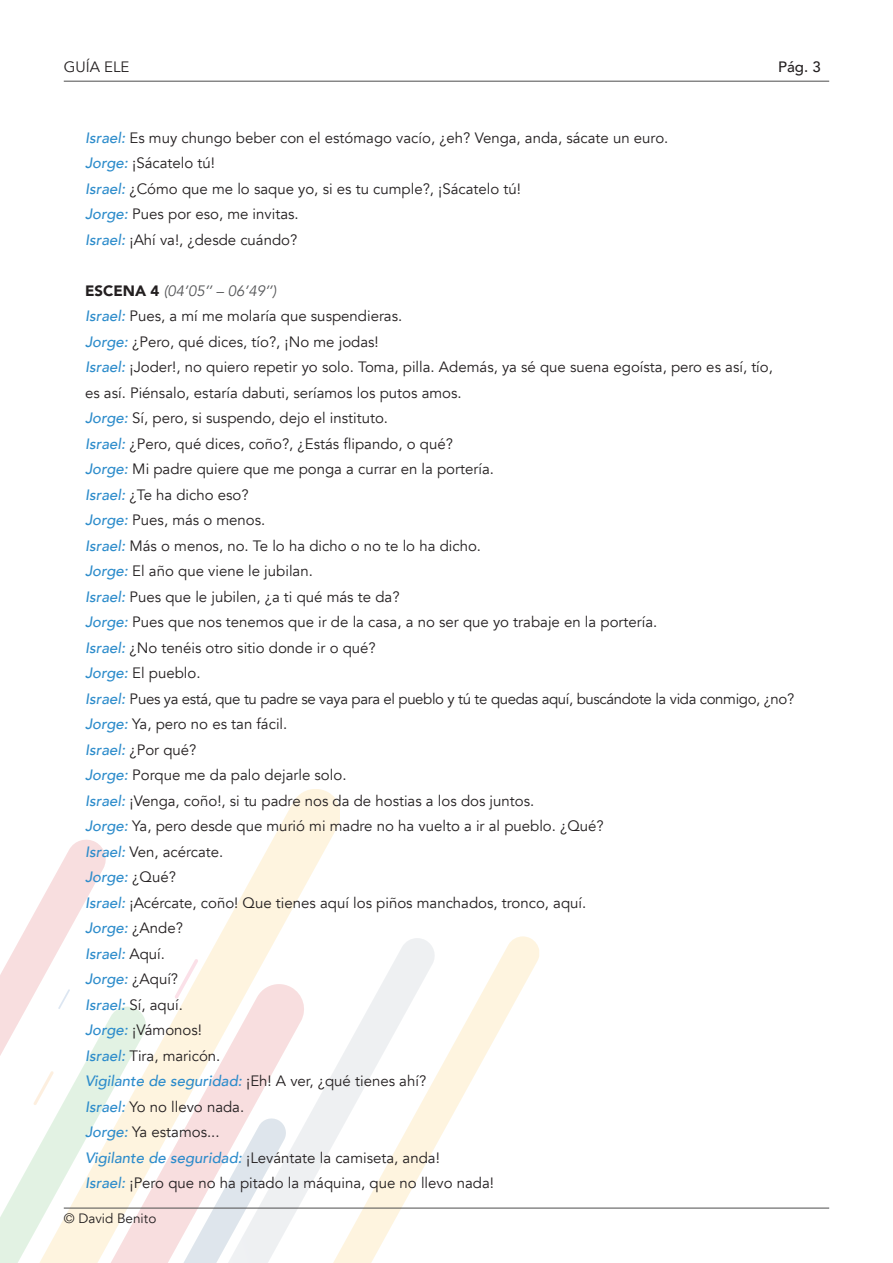
<style>
.page{position:relative;width:893px;height:1263px;background:#fff}
.page>*{position:absolute;margin:0;border:0;box-sizing:border-box;transform-origin:0 0}
.t1{font:15px/25.5px "Avenir";color:#231f20}
.t2{font:15px "Avenir";letter-spacing:-.025em;color:#231f20}
.t3{font:italic 500 15px "Avenir";color:#2d8ccb}
.t4{font:italic 15px "Avenir";color:#57585a}
.t5{font:500 15px "Avenir";color:#231f20}
.t6{font:13.5px "Avenir";color:#231f20}
.s1{font-weight:500;font-style:italic;color:#2d8ccb}
.s2{font-weight:900;font-style:normal;color:#231f20}
.s3{font-weight:400;font-style:normal;color:#231f20}
</style>
<div class="page">
<svg style="left:437px;top:936px;width:102px;height:272px"></svg>
<svg style="left:9px;top:789px;width:331px;height:195px"></svg>
<svg style="left:0;top:984px;width:203px;height:279px"></svg>
<svg style="left:174px;top:959px;width:24px;height:40px"></svg>
<svg style="left:203px;top:938px;width:234px;height:325px"></svg>
<hr style="left:64px;top:1208px;width:765px;height:1px;background:#4d4d4d">
<hr style="left:64px;top:81px;width:765px;height:1px;background:#4d4d4d">
<p class="t1" style="left:64px;top:55px;width:67px">GUÍA ELE</p>
<p class="t5" style="left:778px;top:54px;width:44px">Pág. 3</p>
<p class="t1" style="left:85px;top:125px;width:585px"><span class="s1">Israel:</span> Es muy chungo beber con el estómago vacío, ¿eh? Venga, anda, sácate un euro.</p>
<p class="t1" style="left:85px;top:150px;width:132px"><span class="s1">Jorge:</span> ¡Sácatelo tú!</p>
<p class="t1" style="left:85px;top:176px;width:437px"><span class="s1">Israel:</span> ¿Cómo que me lo saque yo, si es tu cumple?, ¡Sácatelo tú!</p>
<p class="t1" style="left:85px;top:201px;width:215px"><span class="s1">Jorge:</span> Pues por eso, me invitas.</p>
<p class="t1" style="left:85px;top:227px;width:214px"><span class="s1">Israel:</span> ¡Ahí va!, ¿desde cuándo?</p>
<p class="t4" style="left:85px;top:281px;width:193px"><span class="s2">ESCENA 4</span> (04’05’’ – 06’49’’)</p>
<p class="t1" style="left:85px;top:303px;width:319px"><span class="s1">Israel:</span> Pues, a mí me molaría que suspendieras.</p>
<p class="t1" style="left:85px;top:329px;width:295px"><span class="s1">Jorge:</span> ¿Pero, qué dices, tío?, ¡No me jodas!</p>
<p class="t1" style="left:85px;top:354px;width:689px"><span class="s1">Israel:</span> ¡Joder!, no quiero repetir yo solo. Toma, pilla. Además, ya sé que suena egoísta, pero es así, tío, es así. Piénsalo, estaría dabuti, seríamos los putos amos.</p>
<p class="t1" style="left:85px;top:405px;width:305px"><span class="s1">Jorge:</span> Sí, pero, si suspendo, dejo el instituto.</p>
<p class="t1" style="left:85px;top:431px;width:369px"><span class="s1">Israel:</span> ¿Pero, qué dices, coño?, ¿Estás flipando, o qué?</p>
<p class="t1" style="left:85px;top:456px;width:410px"><span class="s1">Jorge:</span> Mi padre quiere que me ponga a currar en la portería.</p>
<p class="t1" style="left:85px;top:482px;width:165px"><span class="s1">Israel:</span> ¿Te ha dicho eso?</p>
<p class="t1" style="left:85px;top:507px;width:182px"><span class="s1">Jorge:</span> Pues, más o menos.</p>
<p class="t1" style="left:85px;top:533px;width:397px"><span class="s1">Israel:</span> Más o menos, no. Te lo ha dicho o no te lo ha dicho.</p>
<p class="t1" style="left:85px;top:558px;width:229px"><span class="s1">Jorge:</span> El año que viene le jubilan.</p>
<p class="t1" style="left:85px;top:584px;width:316px"><span class="s1">Israel:</span> Pues que le jubilen, ¿a ti qué más te da?</p>
<p class="t1" style="left:85px;top:609px;width:574px"><span class="s1">Jorge:</span> Pues que nos tenemos que ir de la casa, a no ser que yo trabaje en la portería.</p>
<p class="t1" style="left:85px;top:635px;width:292px"><span class="s1">Israel:</span> ¿No tenéis otro sitio donde ir o qué?</p>
<p class="t1" style="left:85px;top:660px;width:117px"><span class="s1">Jorge:</span> El pueblo.</p>
<p class="t2" style="left:85px;top:689px;width:711px"><span class="s1">Israel:</span> Pues ya está, que tu padre se vaya para el pueblo y tú te quedas aquí, buscándote la vida conmigo, ¿no?</p>
<p class="t1" style="left:85px;top:711px;width:204px"><span class="s1">Jorge:</span> Ya, pero no es tan fácil.</p>
<p class="t1" style="left:85px;top:737px;width:113px"><span class="s1">Israel:</span> ¿Por qué?</p>
<p class="t1" style="left:85px;top:762px;width:263px"><span class="s1">Jorge:</span> Porque me da palo dejarle solo.</p>
<p class="t1" style="left:85px;top:788px;width:451px"><span class="s1">Israel:</span> ¡Venga, coño!, si tu padre nos da de hostias a los dos juntos.</p>
<p class="t1" style="left:85px;top:813px;width:520px"><span class="s1">Jorge:</span> Ya, pero desde que murió mi madre no ha vuelto a ir al pueblo. ¿Qué?</p>
<p class="t1" style="left:85px;top:839px;width:140px"><span class="s1">Israel:</span> Ven, acércate.</p>
<p class="t3" style="left:85px;top:868px;width:92px">Jorge: <span class="s3">¿Qué?</span></p>
<p class="t1" style="left:85px;top:890px;width:503px"><span class="s1">Israel:</span> ¡Acércate, coño! Que tienes aquí los piños manchados, tronco, aquí.</p>
<p class="t3" style="left:85px;top:919px;width:99px">Jorge: <span class="s3">¿Ande?</span></p>
<p class="t3" style="left:85px;top:944px;width:82px">Israel: <span class="s3">Aquí.</span></p>
<p class="t3" style="left:85px;top:970px;width:95px">Jorge: <span class="s3">¿Aquí?</span></p>
<p class="t1" style="left:85px;top:992px;width:99px"><span class="s1">Israel:</span> Sí, aquí.</p>
<p class="t1" style="left:85px;top:1017px;width:119px"><span class="s1">Jorge:</span> ¡Vámonos!</p>
<p class="t1" style="left:85px;top:1043px;width:137px"><span class="s1">Israel:</span> Tira, maricón.</p>
<p class="t1" style="left:85px;top:1068px;width:343px"><span class="s1">Vigilante de seguridad:</span> ¡Eh! A ver, ¿qué tienes ahí?</p>
<p class="t1" style="left:85px;top:1094px;width:161px"><span class="s1">Israel:</span> Yo no llevo nada.</p>
<p class="t1" style="left:85px;top:1119px;width:136px"><span class="s1">Jorge:</span> Ya estamos...</p>
<p class="t1" style="left:85px;top:1145px;width:356px"><span class="s1">Vigilante de seguridad:</span> ¡Levántate la camiseta, anda!</p>
<p class="t1" style="left:85px;top:1170px;width:411px"><span class="s1">Israel:</span> ¡Pero que no ha pitado la máquina, que no llevo nada!</p>
<p class="t6" style="left:64px;top:1210px;width:94px">© David Benito</p>
</div>
